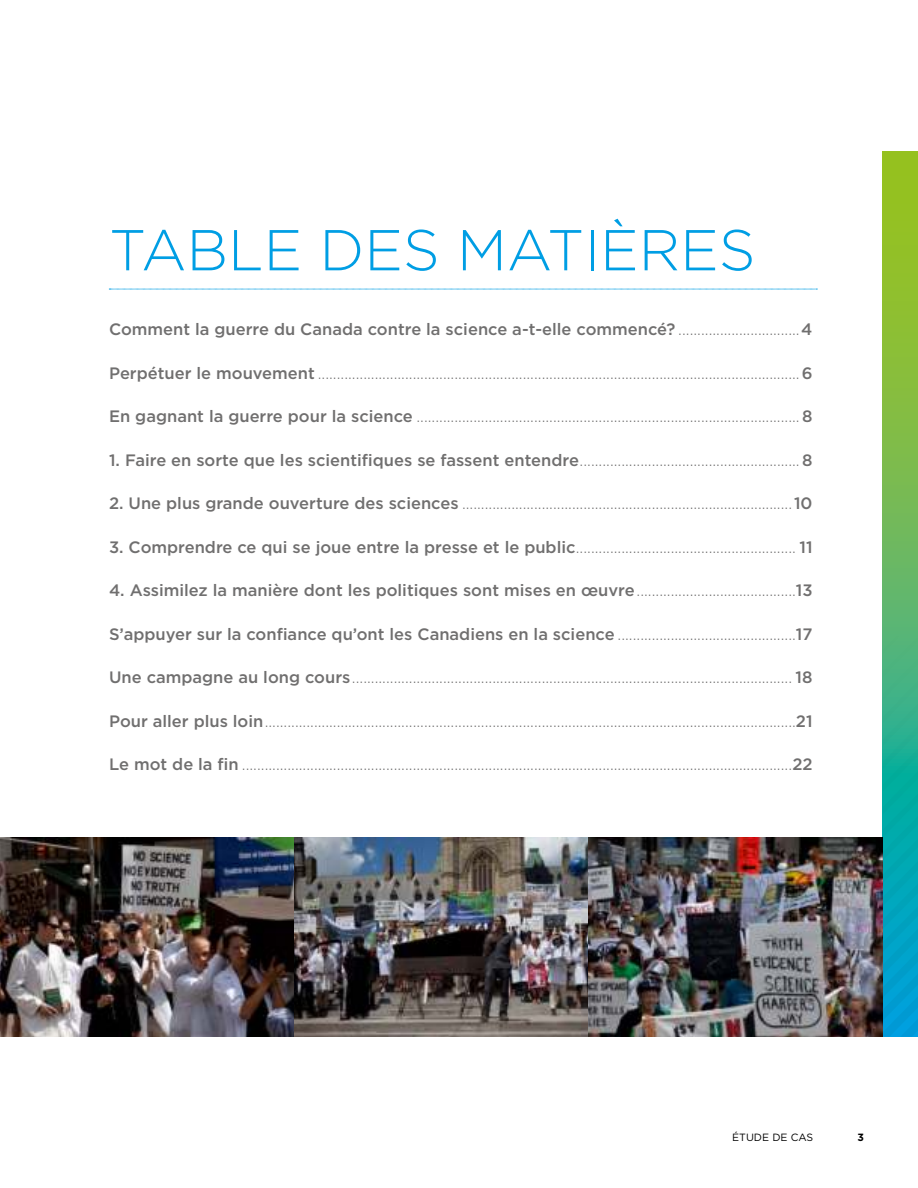
<style>
.page{position:relative;width:918px;height:1188px;background:#fff}
.page>*{position:absolute;margin:0;border:0;box-sizing:border-box;transform-origin:0 0}
.t1{font:300 57.45px "Gotham HTF";color:#009ee4}
.t2{font:300 16.5px "Gotham";color:#706f6f}
.t3{font:500 16.5px "Gotham";color:#706f6f}
.t4{font:10.5px "Gotham HTF";color:#000}
.t5{font:700 10.5px "Gotham HTF";color:#000}
.s1{font-weight:300}
.s2{font-weight:500}
</style>
<div class="page">
<svg style="left:882px;top:151px;width:36px;height:886px;background:#81b93e"></svg>
<svg style="left:884px;top:578px;width:34px;height:459px;background:#1caaa2"></svg>
<svg style="left:109px;top:289px;width:708px;height:1px"></svg>
<img style="left:0;top:838px;width:294px;height:199px">
<img style="left:294px;top:838px;width:294px;height:199px">
<img style="left:588px;top:838px;width:294px;height:199px">
<h1 class="t1" style="left:109px;top:217px;width:648px">TABLE DES MATIÈRES</h1>
<p class="t3" style="left:109px;top:322px;width:705px">Comment la guerre du Canada contre la science a-t-elle commencé? <span class="s1">................................</span>4</p>
<p class="t2" style="left:109px;top:366px;width:705px"><span class="s2">Perpétuer le mouvement</span> ...............................................................................................................................<span class="s2">6</span></p>
<p class="t2" style="left:109px;top:409px;width:705px"><span class="s2">En gagnant la guerre pour la science</span> .....................................................................................................<span class="s2">8</span></p>
<p class="t2" style="left:109px;top:453px;width:705px"><span class="s2">1. Faire en sorte que les scientifiques se fassent entendre</span> ..........................................................<span class="s2">8</span></p>
<p class="t2" style="left:109px;top:496px;width:705px"><span class="s2">2. Une plus grande ouverture des sciences</span> .......................................................................................<span class="s2">10</span></p>
<p class="t2" style="left:109px;top:540px;width:705px"><span class="s2">3. Comprendre ce qui se joue entre la presse et le public</span> .......................................................... <span class="s2">11</span></p>
<p class="t3" style="left:109px;top:583px;width:705px">4. Assimilez la manière dont les politiques sont mises en œuvre <span class="s1">..........................................</span>13</p>
<p class="t3" style="left:109px;top:627px;width:705px">S’appuyer sur la confiance qu’ont les Canadiens en la science <span class="s1">...............................................</span>17</p>
<p class="t2" style="left:109px;top:670px;width:705px"><span class="s2">Une campagne au long cours</span> .................................................................................................................... <span class="s2">18</span></p>
<p class="t2" style="left:109px;top:714px;width:705px"><span class="s2">Pour aller plus loin</span> ............................................................................................................................................<span class="s2">21</span></p>
<p class="t2" style="left:109px;top:757px;width:705px"><span class="s2">Le mot de la fin</span> .................................................................................................................................................<span class="s2">22</span></p>
<p class="t4" style="left:732px;top:1131px;width:83px">ÉTUDE DE CAS</p>
<p class="t5" style="left:857px;top:1132px;width:8px">3</p>
</div>
